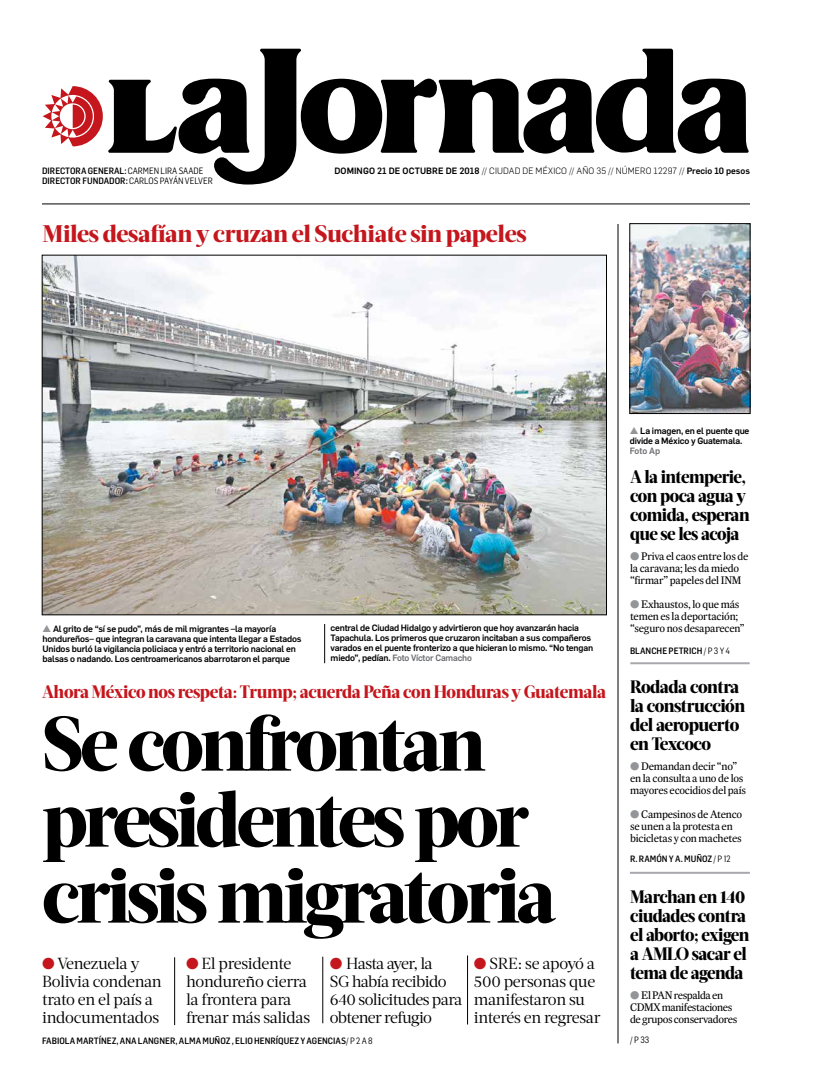
<style>
.page{position:relative;width:822px;height:1089px;background:#fff}
.page>*{position:absolute;margin:0;border:0;box-sizing:border-box;transform-origin:0 0}
.t1{font:800 77px/76px "Acta Headline";letter-spacing:-.05em;color:#000}
.t2{font:800 24px "Acta Headline";letter-spacing:-.015em;color:#c4161c}
.t3{font:800 18px/19px "Acta Headline";letter-spacing:-.03em;color:#000;scale:.94 1}
.t4{font:800 18px "Acta Headline";letter-spacing:-.02em;color:#c4161c;scale:.95 1}
.t5{font:800 18px/19px "Acta Headline";letter-spacing:-.03em;color:#000;scale:.96 1}
.t6{font:16px/18px "Acta Deck";letter-spacing:-.025em;color:#000}
.t7{font:11px/12px "Expresso Tx";letter-spacing:-.02em;color:#000}
.t8{font:500 9px/10px "Flama";letter-spacing:-.02em;color:#000}
.t9{font:500 9px "Flama Semicond";color:#000}
.t10{font:300 9px "Flama";letter-spacing:.01em;color:#000}
.t11{font:500 9px "Flama";color:#6d6e71}
.t12{font:9px "Flama Semicond";color:#000}
.s1{font-weight:400}
.s2{font-weight:500}
.s3{color:#939598}
.s4{color:#6d6e71}
.s5{color:#c4161c}
</style>
<div class="page">
<svg style="left:43px;top:49px;width:706px;height:136px"></svg>
<hr style="left:618px;top:224px;width:1px;height:819px;background:#000">
<img style="left:44px;top:257px;width:561px;height:356px">
<hr style="left:42px;top:204px;width:708px;height:1px;background:#000">
<hr style="left:174px;top:957px;width:1px;height:68px;background:#000">
<hr style="left:323px;top:957px;width:1px;height:66px;background:#000">
<hr style="left:467px;top:956px;width:1px;height:68px;background:#000">
<hr style="left:630px;top:662px;width:120px;height:2px;background:#a7a9ac">
<hr style="left:630px;top:872px;width:120px;height:2px;background:#a7a9ac">
<img style="left:632px;top:226px;width:116px;height:186px">
<hr style="left:324px;top:624px;width:1px;height:39px;background:#000">
<p class="t9" style="left:42px;top:165px;width:163px">DIRECTORA GENERAL: <span class="s1">CARMEN LIRA SAADE</span></p>
<p class="t10" style="left:334px;top:164px;width:417px"><span class="s2">DOMINGO 21 DE OCTUBRE de 2018</span> // CIUDAD DE MÉXICO // AÑO 35 // NÚM ERO 12297 // <span class="s2">Precio 10 pesos</span></p>
<p class="t9" style="left:42px;top:175px;width:172px">DIRECTOR FUNDADOR: <span class="s1">CARLOS PAYÁN VELVER</span></p>
<h2 class="t2" style="left:43px;top:219px;width:486px">Miles desafían y cruzan el Suchiate sin papeles</h2>
<p class="t8" style="left:43px;top:623px;width:260px"><span class="s3">▲</span> Al grito de “sí se pudo”, más de mil migrantes –la mayoría hondureños– que integran la caravana que intenta llegar a Estados Unidos burló la vigilancia policiaca y entró a territorio nacional en balsas o nadando. Los centroamericanos abarrotaron el parque</p>
<p class="t8" style="left:331px;top:623px;width:264px">central de Ciudad Hidalgo y advirtieron que hoy avanzarán hacia Tapachula. Los primeros que cruzaron incitaban a sus compañeros varados en el puente fronterizo a que hicieran lo mismo. “No tengan miedo”, pedían. <span class="s4">Foto Víctor Camacho</span></p>
<h3 class="t4" style="left:42px;top:681px;width:595px">Ahora México nos respeta: Trump; acuerda Peña con Honduras y Guatemala</h3>
<h1 class="t1" style="left:42px;top:706px;width:516px">Se confrontan presidentes por crisis migratoria</h1>
<h3 class="t6" style="left:42px;top:954px;width:121px"><span class="s5">●</span> Venezuela y<br>Bolivia condenan trato en el país a indocumentados</h3>
<h3 class="t6" style="left:186px;top:954px;width:126px"><span class="s5">●</span> El presidente hondureño cierra la frontera para frenar más salidas</h3>
<h3 class="t6" style="left:330px;top:954px;width:134px"><span class="s5">●</span> Hasta ayer, la<br>SG había recibido<br>640 solicitudes para obtener refugio</h3>
<h3 class="t6" style="left:474px;top:954px;width:128px"><span class="s5">●</span> SRE: se apoyó a<br>500 personas que manifestaron su interés en regresar</h3>
<p class="t9" style="left:42px;top:1035px;width:332px">FABIOLA MARTÍNEZ, ANA LANGNER, ALMA MUÑOZ , ELIO HENRÍQUEZ Y AGENCIAS<span class="s1">/ P 2 A 8</span></p>
<p class="t8" style="left:630px;top:425px;width:121px"><span class="s3">▲</span> La imagen, en el puente que divide a México y Guatemala.</p>
<p class="t11" style="left:630px;top:444px;width:32px">Foto Ap</p>
<h3 class="t3" style="left:630px;top:468px;width:129px">A la intemperie, con poca agua y comida, esperan que se les acoja</h3>
<p class="t7" style="left:630px;top:550px;width:120px"><span class="s3">●</span> Priva el caos entre los de la caravana; les da miedo “firmar” papeles del INM</p>
<p class="t7" style="left:630px;top:598px;width:116px"><span class="s3">●</span> Exhaustos, lo que más temen es la deportación; “seguro nos desaparecen”</p>
<p class="t9" style="left:630px;top:645px;width:102px">BLANCHE PETRICH <span class="s1">/ P 3 Y 4</span></p>
<h3 class="t5" style="left:630px;top:678px;width:121px">Rodada contra la construcción del aeropuerto en Texcoco</h3>
<p class="t7" style="left:630px;top:760px;width:117px"><span class="s3">●</span> Demandan decir “no” en la consulta a uno de los mayores ecocidios del país</p>
<p class="t7" style="left:630px;top:808px;width:114px"><span class="s3">●</span> Campesinos de Atenco se unen a la protesta en bicicletas y con machetes</p>
<p class="t9" style="left:630px;top:853px;width:102px">R. RAMÓN Y A. MUÑOZ <span class="s1">/ P 12</span></p>
<h3 class="t3" style="left:630px;top:887px;width:129px">Marchan en 140 ciudades contra el aborto; exigen a AMLO sacar el tema de agenda</h3>
<p class="t7" style="left:630px;top:989px;width:109px"><span class="s3">●</span> El PAN respalda en<br>CDMX manifestaciones de grupos conservadores</p>
<p class="t12" style="left:630px;top:1034px;width:21px">/ P 33</p>
</div>
